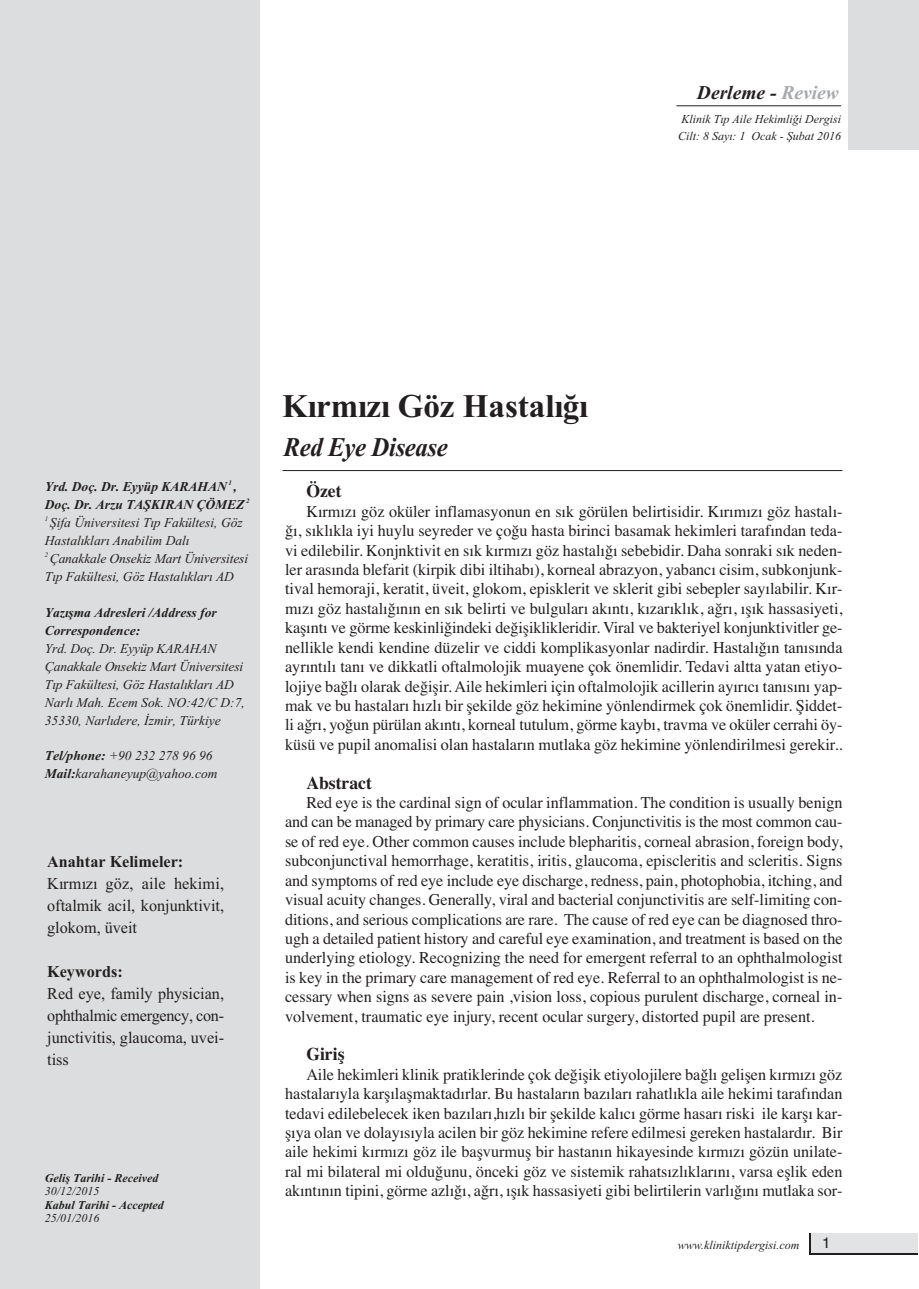
<style>
.page{position:relative;width:919px;height:1289px;background:#fff}
.page>*{position:absolute;margin:0;border:0;box-sizing:border-box;transform-origin:0 0}
.t1{font:700 33px "Times New Roman";color:#231f20}
.t2{font:italic 700 27px "Times New Roman";letter-spacing:-.015em;color:#231f20;scale:.92 1}
.t3{font:italic 700 19.5px "Times New Roman";color:#231f20}
.t4{font:700 18px "Times";color:#231f20}
.t5{font:16.5px/19.4px "Times";color:#231f20;text-align:justify}
.t6{font:16.5px/21.9px "Times New Roman";color:#231f20;text-align:justify}
.t7{font:700 16.5px "Times New Roman";color:#231f20}
.t8{font:15px "Helvetica";color:#231f20}
.t9{font:italic 13.5px/18px "Times New Roman";color:#231f20}
.t10{font:italic 700 13.5px/18px "Times New Roman";color:#231f20}
.t11{font:italic 12px/16.6px "Times New Roman";color:#231f20}
.t12{font:italic 700 12px "Times New Roman";color:#231f20}
.t13{font:italic 12px "Times New Roman";color:#231f20}
.s1{color:#a7a9ac}
.s2{font-weight:700}
</style>
<div class="page">
<div style="left:0;top:0;width:260px;height:1288px;background:#dcddde"></div>
<div style="left:848px;top:0;width:70px;height:149px;background:#dcddde"></div>
<hr style="left:282px;top:470px;width:560px;height:1px;background:#231f20">
<hr style="left:676px;top:105px;width:165px;height:1px;background:#231f20">
<svg style="left:809px;top:1233px;width:108px;height:21px"></svg>
<div style="left:811px;top:1233px;width:106px;height:19px;background:#e2e3e4"></div>
<p class="t3" style="left:696px;top:86px;width:143px">Derleme - <span class="s1">Review</span></p>
<p class="t11" style="left:678px;top:112px;width:164px">Klinik Tıp Aile Hekimliği Dergisi<br>Cilt: 8 Sayı: 1 Ocak - Şubat 2016</p>
<p class="t9" style="left:45px;top:479px;width:206px"><span class="s2">Yrd. Doç. Dr. Eyyüp KARAHAN</span> <sup>1</sup> <span class="s2">, Doç. Dr. Arzu TAŞKIRAN ÇÖMEZ</span> <sup>2<br></sup><sup>1</sup> Şifa Üniversitesi Tıp Fakültesi, Göz Hastalıkları Anabilim Dalı<br><sup>2</sup> Çanakkale Onsekiz Mart Üniversitesi Tıp Fakültesi, Göz Hastalıkları AD</p>
<p class="t10" style="left:45px;top:604px;width:173px">Yazışma Adresleri /Address for<br>Correspondence:</p>
<p class="t9" style="left:45px;top:640px;width:201px">Yrd. Doç. Dr. Eyyüp KARAHAN Çanakkale Onsekiz Mart Üniversitesi Tıp Fakültesi, Göz Hastalıkları AD Narlı Mah. Ecem Sok. NO:42/C D:7, 35330, Narlıdere, İzmir, Türkiye</p>
<p class="t9" style="left:45px;top:748px;width:174px"><span class="s2">Tel/phone:</span> +90 232 278 96 96<br><span class="s2">Mail:</span>karahaneyup@yahoo.com</p>
<p class="t7" style="left:47px;top:852px;width:138px">Anahtar Kelimeler:</p>
<p class="t6" style="left:47px;top:874px;width:178px">Kırmızı göz, aile hekimi, oftalmik acil, konjunktivit, glokom, üveit</p>
<p class="t7" style="left:47px;top:961px;width:77px">Keywords:</p>
<p class="t6" style="left:47px;top:984px;width:178px">Red eye, family physician, ophthalmic emergency, con&shy;junctivitis, glaucoma, uvei&shy;tiss</p>
<p class="t12" style="left:45px;top:1173px;width:115px">Geliş Tarihi - Received</p>
<p class="t11" style="left:45px;top:1184px;width:56px">30/12/2015</p>
<p class="t12" style="left:45px;top:1200px;width:121px">Kabul Tarihi - Accepted</p>
<p class="t11" style="left:45px;top:1211px;width:56px">25/01/2016</p>
<h1 class="t1" style="left:282px;top:386px;width:308px">Kırmızı Göz Hastalığı</h1>
<h2 class="t2" style="left:283px;top:438px;width:180px">Red Eye Disease</h2>
<p class="t4" style="left:306px;top:485px;width:37px">Özet</p>
<p class="t5" style="left:285px;top:503px;width:559px;text-indent:21px">Kırmızı göz oküler inflamasyonun en sık görülen belirtisidir. Kırımızı göz hastalı&shy;ğı, sıklıkla iyi huylu seyreder ve çoğu hasta birinci basamak hekimleri tarafından teda&shy;vi edilebilir. Konjnktivit en sık kırmızı göz hastalığı sebebidir. Daha sonraki sık neden&shy;ler arasında blefarit (kirpik dibi iltihabı), korneal abrazyon, yabancı cisim, subkonjunk&shy;tival hemoraji, keratit, üveit, glokom, episklerit ve sklerit gibi sebepler sayılabilir. Kır&shy;mızı göz hastalığının en sık belirti ve bulguları akıntı, kızarıklık, ağrı, ışık hassasiyeti, kaşıntı ve görme keskinliğindeki değişiklikleridir. Viral ve bakteriyel konjunktivitler ge&shy;nellikle kendi kendine düzelir ve ciddi komplikasyonlar nadirdir. Hastalığın tanısında ayrıntılı tanı ve dikkatli oftalmolojik muayene çok önemlidir. Tedavi altta yatan etiyo&shy;lojiye bağlı olarak değişir. Aile hekimleri için oftalmolojik acillerin ayırıcı tanısını yap&shy;mak ve bu hastaları hızlı bir şekilde göz hekimine yönlendirmek çok önemlidir. Şiddet&shy;li ağrı, yoğun pürülan akıntı, korneal tutulum, görme kaybı, travma ve oküler cerrahi öy&shy;küsü ve pupil anomalisi olan hastaların mutlaka göz hekimine yönlendirilmesi gerekir..</p>
<p class="t4" style="left:306px;top:776px;width:67px">Abstract</p>
<p class="t5" style="left:285px;top:794px;width:559px;text-indent:21px">Red eye is the cardinal sign of ocular inflammation. The condition is usually benign and can be managed by primary care physicians. Conjunctivitis is the most common cau&shy;se of red eye. Other common causes include blepharitis, corneal abrasion, foreign body, subconjunctival hemorrhage, keratitis, iritis, glaucoma, episcleritis and scleritis. Signs and symptoms of red eye include eye discharge, redness, pain, photophobia, itching, and visual acuity changes. Generally, viral and bacterial conjunctivitis are self-limiting con&shy;ditions, and serious complications are rare. The cause of red eye can be diagnosed thro&shy;ugh a detailed patient history and careful eye examination, and treatment is based on the underlying etiology. Recognizing the need for emergent referral to an ophthalmologist is key in the primary care management of red eye. Referral to an ophthalmologist is ne&shy;cessary when signs as severe pain ,vision loss, copious purulent discharge, corneal in&shy;volvement, traumatic eye injury, recent ocular surgery, distorted pupil are present.</p>
<p class="t4" style="left:306px;top:1048px;width:40px">Giriş</p>
<p class="t5" style="left:285px;top:1066px;width:559px;text-indent:21px">Aile hekimleri klinik pratiklerinde çok değişik etiyolojilere bağlı gelişen kırmızı göz hastalarıyla karşılaşmaktadırlar. Bu hastaların bazıları rahatlıkla aile hekimi tarafından tedavi edilebelecek iken bazıları,hızlı bir şekilde kalıcı görme hasarı riski ile karşı kar&shy;şıya olan ve dolayısıyla acilen bir göz hekimine refere edilmesi gereken hastalardır. Bir aile hekimi kırmızı göz ile başvurmuş bir hastanın hikayesinde kırmızı gözün unilate&shy;ral mi bilateral mi olduğunu, önceki göz ve sistemik rahatsızlıklarını, varsa eşlik eden akıntının tipini, görme azlığı, ağrı, ışık hassasiyeti gibi belirtilerin varlığını mutlaka sor-</p>
<p class="t13" style="left:678px;top:1240px;width:123px">www.kliniktipdergisi.com</p>
<p class="t8" style="left:821px;top:1236px;width:10px">1</p>
</div>
